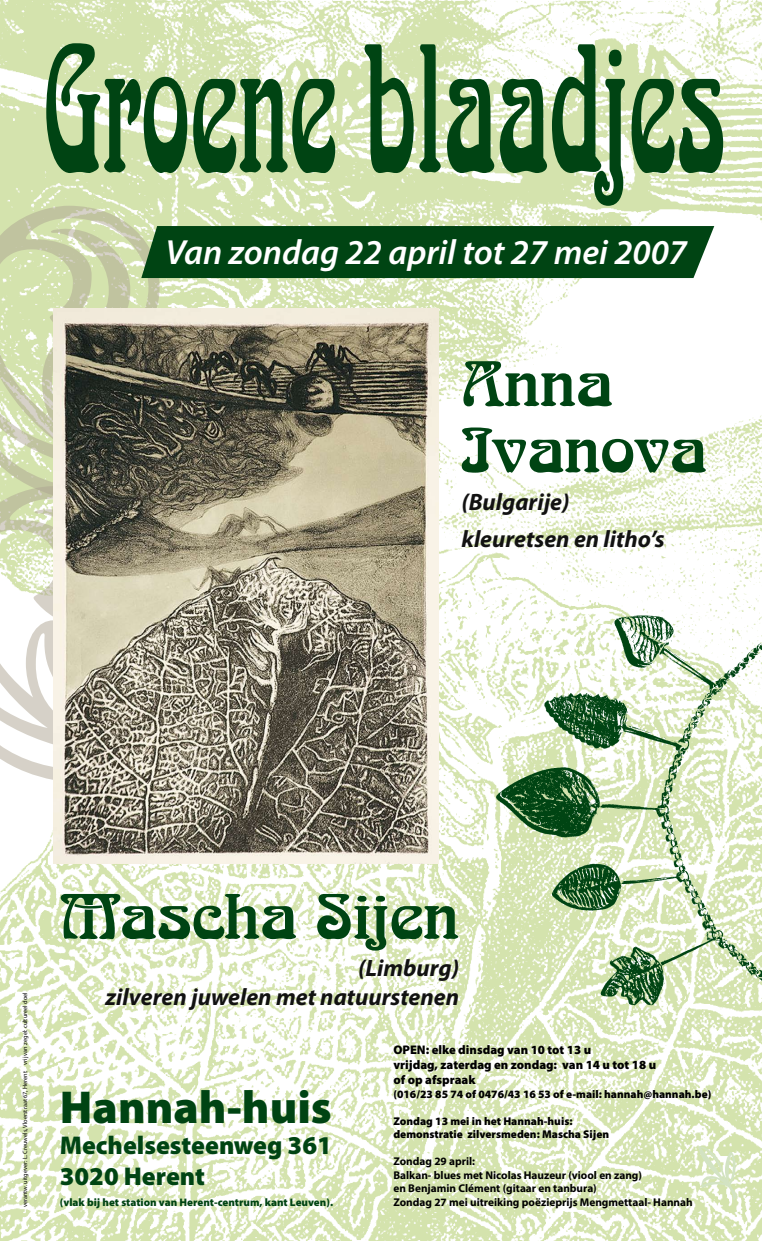
<style>
.page{position:relative;width:762px;height:1241px;background:#fff}
.page>*{position:absolute;margin:0;border:0;box-sizing:border-box;transform-origin:0 0}
.t1{font:311.81px "Kepler Std";color:#ada491}
.t2{font:178.12px "Arnold Boecklin Std";letter-spacing:.01em;color:#004413;scale:.49 1}
.t3{font:62.5px/66.2px "Arnold Boecklin Std";color:#004413}
.t4{font:900 46.31px "Myriad Pro";color:#004413}
.t5{font:italic 600 35px "Myriad Pro";color:#fff}
.t6{font:900 25.75px/30.9px "Myriad Pro";color:#004413}
.t7{font:italic 700 23.75px/37px "Myriad Pro";color:#121212}
.t8{font:900 12.5px/15px "Myriad Pro";color:#000}
.t9{font:700 11.25px/13.5px "Myriad Pro";color:#000}
.t10{font:900 11.25px/13.5px "Myriad Pro";color:#000}
.t11{font:900 10.94px "Myriad Pro";color:#004413}
.t12{font:6.25px "Myriad Pro";color:#000}
</style>
<div class="page">
<img style="left:0;top:0;width:762px;height:1240px">
<div style="left:141px;top:226px;width:573px;height:52px;background:#004413"></div>
<img style="left:445px;top:602px;width:317px;height:425px">
<img style="left:53px;top:308px;width:385px;height:555px">
<svg style="left:697px;top:1145px;width:40px;height:54px"></svg>
<h2 class="t2" style="left:42px;top:10px;width:1396px">Groene blaadjes</h2>
<h1 class="t1" style="left:-124px;top:505px;width:303px;rotate:-90deg">•</h1>
<h3 class="t5" style="left:166px;top:230px;width:523px">Van zondag 22 april tot 27 mei 2007</h3>
<h3 class="t3" style="left:461px;top:352px;width:247px">Anna<br>Ivanova</h3>
<h3 class="t7" style="left:461px;top:482px;width:205px">(Bulgarije) kleuretsen en litho’s</h3>
<h1 class="t1" style="left:-140px;top:785px;width:303px;rotate:-90deg">•</h1>
<p class="t12" style="left:21px;top:1206px;width:216px;rotate:-90deg">verantw. uitgever: L. Creuwels, Vloerstraat 67, Herent vrij van zegel: cultureel doel</p>
<h3 class="t3" style="left:59px;top:884px;width:402px">Mascha Sijen</h3>
<h3 class="t7" style="left:106px;top:952px;width:355px;line-height:28.5px;text-align:right">(Limburg)<br>zilveren juwelen met natuurstenen</h3>
<h3 class="t4" style="left:60px;top:1076px;width:273px">Hannah-huis</h3>
<h3 class="t6" style="left:60px;top:1128px;width:273px">Mechelsesteenweg 361<br>3020 Herent</h3>
<p class="t11" style="left:60px;top:1194px;width:275px">(vlak bij het station van Herent-centrum, kant Leuven).</p>
<p class="t8" style="left:393px;top:1041px;width:264px">OPEN: elke dinsdag van 10 tot 13 u<br>vrijdag, zaterdag en zondag: van 14 u tot 18 u of op afspraak</p>
<p class="t10" style="left:393px;top:1086px;width:320px">(016/23 85 74 of 0476/43 16 53 of e-mail: hannah@hannah.be)</p>
<p class="t10" style="left:393px;top:1113px;width:217px">Zondag 13 mei in het Hannah-huis: demonstratie zilversmeden: Mascha Sijen</p>
<p class="t9" style="left:393px;top:1154px;width:301px">Zondag 29 april:<br>Balkan- blues met Nicolas Hauzeur (viool en zang)<br>en Benjamin Clément (gitaar en tanbura)<br>Zondag 27 mei uitreiking poëzieprijs Mengmettaal- Hannah</p>
</div>
